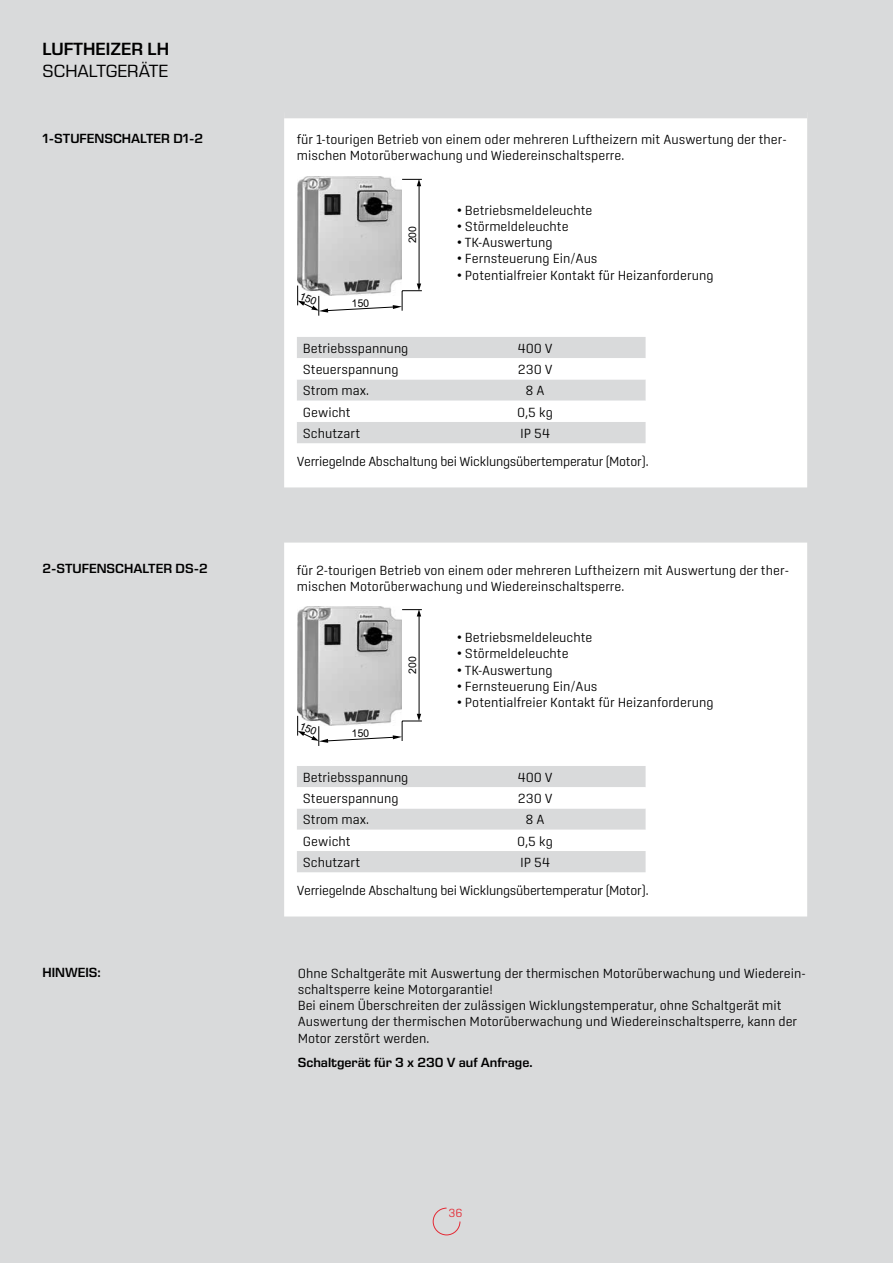
<style>
.page{position:relative;width:893px;height:1263px;background:#d9dadb}
.page>*{position:absolute;margin:0;border:0;box-sizing:border-box;transform-origin:0 0}
.t1{font:600 18px "Eurostile Next LT Pro";color:#000}
.t2{font:18px "Eurostile Next LT Pro";color:#000}
.t3{font:300 13.5px/16.2px "Center";color:#000}
.t4{font:300 13.5px/28.2px "Center";letter-spacing:-.02em;color:#000}
.t5{font:600 13.5px "Eurostile Next LT Pro";color:#000}
.t6{font:300 12px "Center";color:#e42934}
.t7{font:10.5px "Arial";color:#000}
.s1{font-family:"Arial";font-weight:400}
</style>
<div class="page">
<svg style="left:432px;top:1207px;width:29px;height:29px"></svg>
<svg style="left:284px;top:118px;width:523px;height:798px;background:#fbfbfb"></svg>
<div style="left:297px;top:176px;width:126px;height:141px;background:#fff"></div>
<img style="left:297px;top:176px;width:105px;height:107px">
<hr style="left:419px;top:186px;width:1px;height:98px;background:#000">
<svg style="left:402px;top:179px;width:20px;height:7px"></svg>
<svg style="left:297px;top:337px;width:349px;height:106px"></svg>
<img style="left:297px;top:606px;width:105px;height:108px">
<hr style="left:419px;top:616px;width:1px;height:98px;background:#000">
<svg style="left:402px;top:609px;width:20px;height:7px"></svg>
<svg style="left:297px;top:766px;width:349px;height:106px"></svg>
<svg style="left:297px;top:283px;width:125px;height:33px"></svg>
<svg style="left:297px;top:714px;width:125px;height:32px;background:#d9d9d9"></svg>
<h1 class="t1" style="left:43px;top:39px;width:128px">LUFTHEIZER LH</h1>
<h1 class="t2" style="left:43px;top:61px;width:127px">SCHALTGERÄTE</h1>
<p class="t5" style="left:43px;top:131px;width:162px">1-STUFENSCHALTER D1-2</p>
<p class="t3" style="left:297px;top:131px;width:491px">für 1-tourigen Betrieb von einem oder mehreren Luftheizern mit Auswertung der ther&shy;mischen Motorüberwachung und Wiedereinschaltsperre.</p>
<p class="t7" style="left:407px;top:243px;width:19px;rotate:-90deg">200</p>
<p class="t3" style="left:457px;top:202px;width:137px"><span class="s1">•</span> Betriebsmeldeleuchte</p>
<p class="t3" style="left:457px;top:218px;width:113px"><span class="s1">•</span> Störmeldeleuchte</p>
<p class="t3" style="left:457px;top:234px;width:97px"><span class="s1">•</span> TK-Auswertung</p>
<p class="t3" style="left:457px;top:250px;width:142px"><span class="s1">•</span> Fernsteuerung Ein/Aus</p>
<p class="t3" style="left:457px;top:267px;width:258px"><span class="s1">•</span> Potentialfreier Kontakt für Heizanforderung</p>
<p class="t3" style="left:303px;top:340px;width:107px">Betriebsspannung</p>
<p class="t3" style="left:518px;top:340px;width:36px">400 V</p>
<p class="t3" style="left:303px;top:361px;width:97px">Steuerspannung</p>
<p class="t3" style="left:518px;top:361px;width:36px">230 V</p>
<p class="t3" style="left:303px;top:382px;width:68px">Strom max.</p>
<p class="t3" style="left:525px;top:382px;width:21px">8 A</p>
<p class="t3" style="left:303px;top:404px;width:49px">Gewicht</p>
<p class="t3" style="left:517px;top:404px;width:37px">0,5 kg</p>
<p class="t3" style="left:303px;top:425px;width:59px">Schutzart</p>
<p class="t4" style="left:297px;top:419px;width:353px;text-indent:223px">IP 54<br>Verriegelnde Abschaltung bei Wicklungsübertemperatur (Motor).</p>
<p class="t5" style="left:43px;top:561px;width:167px">2-STUFENSCHALTER DS-2</p>
<p class="t3" style="left:297px;top:562px;width:494px">für 2-tourigen Betrieb von einem oder mehreren Luftheizern mit Auswertung der ther&shy;mischen Motorüberwachung und Wiedereinschaltsperre.</p>
<p class="t7" style="left:407px;top:674px;width:19px;rotate:-90deg">200</p>
<p class="t3" style="left:457px;top:629px;width:137px"><span class="s1">•</span> Betriebsmeldeleuchte</p>
<p class="t3" style="left:457px;top:645px;width:113px"><span class="s1">•</span> Störmeldeleuchte</p>
<p class="t3" style="left:457px;top:662px;width:97px"><span class="s1">•</span> TK-Auswertung</p>
<p class="t3" style="left:457px;top:678px;width:142px"><span class="s1">•</span> Fernsteuerung Ein/Aus</p>
<p class="t3" style="left:457px;top:694px;width:258px"><span class="s1">•</span> Potentialfreier Kontakt für Heizanforderung</p>
<p class="t3" style="left:303px;top:769px;width:107px">Betriebsspannung</p>
<p class="t3" style="left:518px;top:769px;width:36px">400 V</p>
<p class="t3" style="left:303px;top:790px;width:97px">Steuerspannung</p>
<p class="t3" style="left:518px;top:790px;width:36px">230 V</p>
<p class="t3" style="left:303px;top:811px;width:68px">Strom max.</p>
<p class="t3" style="left:525px;top:811px;width:21px">8 A</p>
<p class="t3" style="left:303px;top:833px;width:49px">Gewicht</p>
<p class="t3" style="left:517px;top:833px;width:37px">0,5 kg</p>
<p class="t3" style="left:303px;top:854px;width:59px">Schutzart</p>
<p class="t4" style="left:297px;top:848px;width:353px;text-indent:223px">IP 54<br>Verriegelnde Abschaltung bei Wicklungsübertemperatur (Motor).</p>
<p class="t5" style="left:43px;top:964px;width:60px">HINWEIS:</p>
<p class="t3" style="left:298px;top:965px;width:510px">Ohne Schaltgeräte mit Auswertung der thermischen Motorüberwachung und Wiederein&shy;schaltsperre keine Motorgarantie!<br>Bei einem Überschreiten der zulässigen Wicklungstemperatur, ohne Schaltgerät mit Auswertung der thermischen Motorüberwachung und Wiedereinschaltsperre, kann der Motor zerstört werden.</p>
<p class="t5" style="left:298px;top:1055px;width:236px">Schaltgerät für 3 x 230 V auf Anfrage.</p>
<p class="t6" style="left:449px;top:1206px;width:16px">36</p>
</div>
